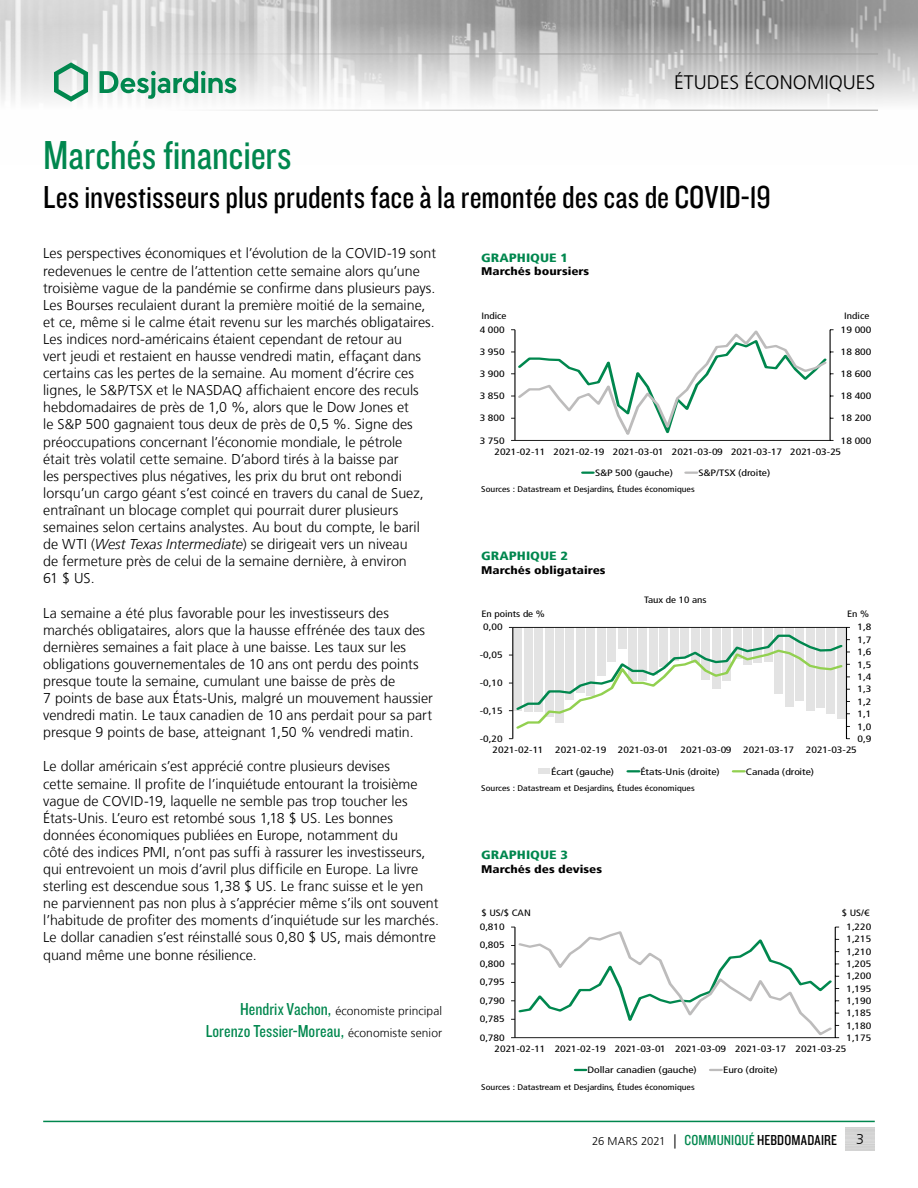
<style>
.page{position:relative;width:918px;height:1188px;background:#fff}
.page>*{position:absolute;margin:0;border:0;box-sizing:border-box;transform-origin:0 0}
.t1{font:42px "Knockout 29 Junior Ltweight";letter-spacing:-.005em;color:#00874e}
.t2{font:33px "Knockout 29 Junior Ltweight";color:#000}
.t3{font:300 19.5px "Frutiger LT";color:#000}
.t4{font:18px "Knockout 29 Junior Ltweight";color:#00874e}
.t5{font:15px "Knockout 29 Junior Ltweight";letter-spacing:.005em;color:#000}
.t6{font:300 14.25px/17.1px "Frutiger LT";color:#000}
.t7{font:300 12px "Frutiger LT";letter-spacing:.005em;color:#000}
.t8{font:900 condensed 12px "Frutiger LT";color:#00874e;scale:1.2 1}
.t9{font:900 condensed 11.1px "Frutiger LT";color:#000;scale:1.2 1}
.t10{font:condensed 9.3px/12.5px "Frutiger LT";color:#000;text-align:justify;scale:1.26 1}
.t11{font:condensed 9.15px "Frutiger LT";color:#000;scale:1.2 1}
.t12{font:condensed 8.25px "Frutiger LT";color:#000;scale:1.2 1}
.s1{font-style:italic}
.s2{font-family:"Knockout 29 Junior Ltweight";font-weight:400;font-size:18px;color:#00874e}
.s3{font-family:"Frutiger LT";font-weight:300;font-size:12px;color:#000}
.s4{font-family:"Frutiger LT";font-weight:300;font-size:11.25px}
.s5{font-family:"Frutiger LT";font-weight:300;font-size:14.25px}
.s6{color:#00874e}
</style>
<div class="page">
<img style="left:0;top:0;width:918px;height:110px">
<hr style="left:0;top:54px;width:878px;height:1px;background:#9d9d9c">
<hr style="left:0;top:110px;width:878px;height:1px;background:#9d9d9c">
<svg style="left:54px;top:62px;width:34px;height:40px"></svg>
<svg style="left:100px;top:71px;width:136px;height:28px"></svg>
<hr style="left:43px;top:1121px;width:832px;height:1px;background:#00874e">
<svg style="left:710px;top:1069px;width:12px;height:2px"></svg>
<svg style="left:575px;top:1069px;width:11px;height:2px"></svg>
<svg style="left:733px;top:770px;width:11px;height:3px"></svg>
<svg style="left:628px;top:770px;width:11px;height:3px"></svg>
<div style="left:539px;top:769px;width:11px;height:5px;background:#e3e3e3"></div>
<svg style="left:686px;top:471px;width:11px;height:3px"></svg>
<svg style="left:583px;top:471px;width:10px;height:3px"></svg>
<svg style="left:511px;top:329px;width:323px;height:112px"></svg>
<hr style="left:846px;top:627px;width:1px;height:112px;background:#000">
<hr style="left:512px;top:627px;width:1px;height:112px;background:#000">
<svg style="left:509px;top:627px;width:341px;height:104px"></svg>
<svg style="left:511px;top:927px;width:328px;height:111px"></svg>
<h3 class="t3" style="left:674px;top:72px;width:203px">ÉTUDES ÉCONOMIQUES</h3>
<h1 class="t1" style="left:43px;top:128px;width:250px">Marchés fnanciers</h1>
<h1 class="t2" style="left:43px;top:176px;width:729px">Les investisseurs plus prudents face à la remontée des cas de COVID-19</h1>
<p class="t6" style="left:43px;top:245px;width:394px">Les perspectives économiques et l’évolution de la COVID-19 sont redevenues le centre de l’attention cette semaine alors qu’une troisième vague de la pandémie se confirme dans plusieurs pays.</p>
<p class="t6" style="left:43px;top:297px;width:393px">Les Bourses reculaient durant la première moitié de la semaine, et ce, même si le calme était revenu sur les marchés obligataires.<br>Les indices nord-américains étaient cependant de retour au<br>vert jeudi et restaient en hausse vendredi matin, effaçant dans certains cas les pertes de la semaine. Au moment d’écrire ces</p>
<p class="t6" style="left:43px;top:382px;width:377px">lignes, le S&amp;P/TSX et le NASDAQ affichaient encore des reculs hebdomadaires de près de 1,0 %, alors que le Dow Jones et</p>
<p class="t6" style="left:43px;top:416px;width:371px">le S&amp;P 500 gagnaient tous deux de près de 0,5 %. Signe des préoccupations concernant l’économie mondiale, le pétrole était très volatil cette semaine. D’abord tirés à la baisse par les perspectives plus négatives, les prix du brut ont rebondi</p>
<p class="t6" style="left:43px;top:485px;width:382px">lorsqu’un cargo géant s’est coincé en travers du canal de Suez, entraînant un blocage complet qui pourrait durer plusieurs semaines selon certains analystes. Au bout du compte, le baril</p>
<p class="t6" style="left:43px;top:536px;width:366px">de WTI (<span class="s1">West Texas Intermediate</span>) se dirigeait vers un niveau de fermeture près de celui de la semaine dernière, à environ</p>
<p class="t6" style="left:43px;top:570px;width:53px">61 $ US.</p>
<p class="t6" style="left:43px;top:604px;width:347px">La semaine a été plus favorable pour les investisseurs des</p>
<p class="t6" style="left:43px;top:621px;width:383px">marchés obligataires, alors que la hausse effrénée des taux des</p>
<p class="t6" style="left:43px;top:639px;width:377px">dernières semaines a fait place à une baisse. Les taux sur les obligations gouvernementales de 10 ans ont perdu des points</p>
<p class="t6" style="left:43px;top:673px;width:353px">presque toute la semaine, cumulant une baisse de près de</p>
<p class="t6" style="left:43px;top:690px;width:391px">7 points de base aux États-Unis, malgré un mouvement haussier vendredi matin. Le taux canadien de 10 ans perdait pour sa part</p>
<p class="t6" style="left:43px;top:724px;width:372px">presque 9 points de base, atteignant 1,50 % vendredi matin.</p>
<p class="t6" style="left:43px;top:758px;width:348px">Le dollar américain s’est apprécié contre plusieurs devises</p>
<p class="t6" style="left:43px;top:775px;width:384px">cette semaine. Il profite de l’inquiétude entourant la troisième vague de COVID-19, laquelle ne semble pas trop toucher les États-Unis. L’euro est retombé sous 1,18 $ US. Les bonnes données économiques publiées en Europe, notamment du côté des indices PMI, n’ont pas suffi à rassurer les investisseurs, qui entrevoient un mois d’avril plus difficile en Europe. La livre sterling est descendue sous 1,38 $ US. Le franc suisse et le yen</p>
<p class="t6" style="left:43px;top:895px;width:397px">ne parviennent pas non plus à s’apprécier même s’ils ont souvent</p>
<p class="t6" style="left:43px;top:912px;width:397px">l’habitude de profiter des moments d’inquiétude sur les marchés.<br>Le dollar canadien s’est réinstallé sous 0,80 $ US, mais démontre quand même une bonne résilience.</p>
<h6 class="t8" style="left:481px;top:250px;width:74px">GRAPHIQUE 1</h6>
<p class="t9" style="left:481px;top:265px;width:91px">Marchés boursiers</p>
<p class="t11" style="left:481px;top:310px;width:22px">Indice</p>
<p class="t11" style="left:844px;top:310px;width:22px">Indice</p>
<p class="t10" style="left:480px;top:323px;width:21px">4 000</p>
<p class="t10" style="left:841px;top:323px;width:26px">19 000</p>
<p class="t10" style="left:480px;top:346px;width:21px">3 950</p>
<p class="t10" style="left:841px;top:346px;width:26px">18 800</p>
<p class="t10" style="left:480px;top:368px;width:21px">3 900</p>
<p class="t10" style="left:841px;top:368px;width:26px">18 600</p>
<p class="t10" style="left:480px;top:390px;width:21px">3 850</p>
<p class="t10" style="left:841px;top:390px;width:26px">18 400</p>
<p class="t10" style="left:480px;top:412px;width:21px">3 800</p>
<p class="t10" style="left:841px;top:412px;width:26px">18 200</p>
<p class="t10" style="left:480px;top:434px;width:21px">3 750</p>
<p class="t10" style="left:841px;top:434px;width:26px">18 000</p>
<p class="t10" style="left:494px;top:446px;width:42px">2021-02-11</p>
<p class="t10" style="left:554px;top:446px;width:42px">2021-02-19</p>
<p class="t10" style="left:613px;top:446px;width:42px">2021-03-01</p>
<p class="t10" style="left:672px;top:446px;width:42px">2021-03-09</p>
<p class="t10" style="left:731px;top:446px;width:42px">2021-03-17</p>
<p class="t10" style="left:790px;top:446px;width:42px">2021-03-25</p>
<p class="t10" style="left:595px;top:467px;width:63px">S&amp;P 500 (gauche)</p>
<p class="t10" style="left:698px;top:467px;width:59px">S&amp;P/TSX (droite)</p>
<p class="t12" style="left:481px;top:485px;width:179px">Sources : Datastream et Desjardins, Études économiques</p>
<h6 class="t8" style="left:481px;top:549px;width:74px">GRAPHIQUE 2</h6>
<p class="t9" style="left:481px;top:563px;width:105px">Marchés obligataires</p>
<p class="t11" style="left:481px;top:609px;width:54px">En points de %</p>
<p class="t10" style="left:483px;top:621px;width:17px">0,00</p>
<p class="t10" style="left:480px;top:649px;width:20px">-0,05</p>
<p class="t10" style="left:480px;top:677px;width:20px">-0,10</p>
<p class="t10" style="left:480px;top:705px;width:20px">-0,15</p>
<p class="t10" style="left:480px;top:733px;width:20px">-0,20</p>
<p class="t10" style="left:493px;top:744px;width:42px">2021-02-11</p>
<p class="t11" style="left:644px;top:595px;width:54px">Taux de 10 ans</p>
<p class="t11" style="left:847px;top:609px;width:20px">En %</p>
<p class="t10" style="left:857px;top:621px;width:12px">1,8<br>1,7<br>1,6<br>1,5<br>1,4<br>1,3<br>1,2<br>1,1<br>1,0<br>0,9</p>
<p class="t10" style="left:555px;top:744px;width:42px">2021-02-19</p>
<p class="t10" style="left:618px;top:744px;width:42px">2021-03-01</p>
<p class="t10" style="left:681px;top:744px;width:42px">2021-03-09</p>
<p class="t10" style="left:551px;top:765px;width:51px">Écart (gauche)</p>
<p class="t10" style="left:640px;top:765px;width:64px">États-Unis (droite)</p>
<p class="t12" style="left:481px;top:783px;width:179px">Sources : Datastream et Desjardins, Études économiques</p>
<p class="t10" style="left:743px;top:744px;width:42px">2021-03-17</p>
<p class="t10" style="left:806px;top:744px;width:42px">2021-03-25</p>
<p class="t10" style="left:746px;top:765px;width:56px">Canada (droite)</p>
<h6 class="t8" style="left:481px;top:848px;width:74px">GRAPHIQUE 3</h6>
<p class="t9" style="left:481px;top:862px;width:102px">Marchés des devises</p>
<p class="t11" style="left:481px;top:908px;width:43px">$ US/$ CAN</p>
<p class="t10" style="left:480px;top:918px;width:21px;line-height:18.5px">0,810<br>0,805<br>0,800<br>0,795<br>0,790<br>0,785<br>0,780</p>
<p class="t11" style="left:842px;top:908px;width:25px">$ US/€</p>
<p class="t10" style="left:846px;top:921px;width:21px">1,220</p>
<p class="t10" style="left:846px;top:933px;width:21px">1,215</p>
<p class="t10" style="left:846px;top:945px;width:21px">1,210</p>
<p class="t10" style="left:846px;top:958px;width:21px">1,205</p>
<p class="t10" style="left:846px;top:970px;width:21px">1,200</p>
<p class="t10" style="left:846px;top:982px;width:21px">1,195</p>
<p class="t10" style="left:846px;top:995px;width:21px">1,190</p>
<p class="t10" style="left:846px;top:1007px;width:21px">1,185</p>
<p class="t10" style="left:846px;top:1019px;width:21px">1,180</p>
<p class="t10" style="left:846px;top:1032px;width:21px">1,175</p>
<h4 class="t7" style="left:240px;top:1004px;width:203px"><span class="s2">Hendrix Vachon,</span> économiste principal</h4>
<h4 class="t4" style="left:206px;top:1019px;width:238px">Lorenzo Tessier-Moreau, <span class="s3">économiste senior</span></h4>
<p class="t10" style="left:495px;top:1043px;width:281px">2021-02-11 2021-02-19 2021-03-01 2021-03-09 2021-03-17 2021-03-25</p>
<p class="t10" style="left:588px;top:1064px;width:88px">Dollar canadien (gauche)</p>
<p class="t10" style="left:723px;top:1064px;width:45px">Euro (droite)</p>
<p class="t12" style="left:481px;top:1082px;width:179px">Sources : Datastream et Desjardins, Études économiques</p>
<p class="t5" style="left:592px;top:1130px;width:247px"><span class="s4">26 MARS 2021</span> <span class="s5">|</span> <span class="s6">COMMUNIQUÉ</span> HEBDOMADAIRE</p>
<p class="t6" style="left:856px;top:1131px;width:9px">3</p>
</div>
